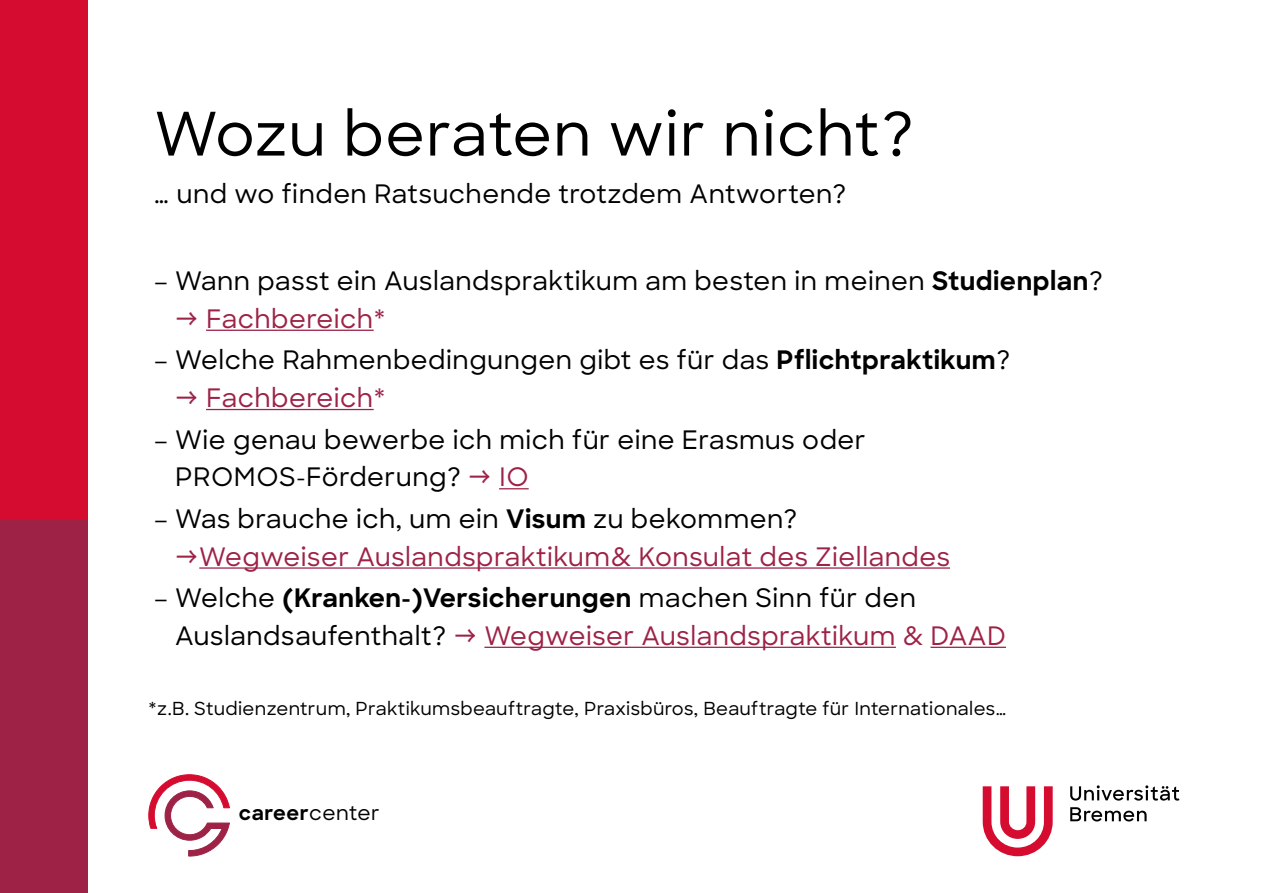
<style>
.page{position:relative;width:1263px;height:893px;background:#fff}
.page>*{position:absolute;margin:0;border:0;box-sizing:border-box;transform-origin:0 0}
.t1{font:500 60px "Sharp Sans";letter-spacing:.02em;color:#000}
.t2{font:500 25.5px/37.5px "Sharp Sans";letter-spacing:.02em;color:#000}
.t3{font:500 25.5px "Sharp Sans";letter-spacing:.02em;color:#9d2246}
.t4{font:700 19.95px "Sharp Sans";letter-spacing:.03em;color:#000}
.t5{font:500 18px "Sharp Sans";letter-spacing:.02em;color:#000}
.s1{font-weight:700}
.s2{color:#9d2246}
.s3{font-weight:500}
</style>
<div class="page">
<svg style="left:1070px;top:807px;width:76px;height:14px"></svg>
<svg style="left:1070px;top:785px;width:109px;height:16px"></svg>
<svg style="left:983px;top:786px;width:70px;height:70px"></svg>
<svg style="left:148px;top:774px;width:82px;height:82px"></svg>
<div style="left:0;top:0;width:87px;height:521px;background:#d50c2f"></div>
<div style="left:0;top:521px;width:87px;height:372px;background:#9d2246"></div>
<hr style="left:206px;top:330px;width:168px;height:1px;background:#9d2246">
<hr style="left:206px;top:409px;width:168px;height:1px;background:#9d2246">
<hr style="left:499px;top:488px;width:30px;height:1px;background:#9d2246">
<hr style="left:199px;top:567px;width:751px;height:2px;background:#9d2246">
<hr style="left:484px;top:647px;width:412px;height:1px;background:#9d2246">
<hr style="left:930px;top:647px;width:76px;height:1px;background:#9d2246">
<h1 class="t1" style="left:154px;top:89px;width:761px">Wozu beraten wir nicht?</h1>
<p class="t2" style="left:154px;top:174px;width:694px">… und wo finden Ratsuchende trotzdem Antworten?</p>
<p class="t2" style="left:154px;top:261px;width:950px">– Wann passt ein Auslandspraktikum am besten in meinen <span class="s1">Studienplan</span>?</p>
<p class="t3" style="left:175px;top:300px;width:211px">→ Fachbereich*</p>
<p class="t2" style="left:154px;top:340px;width:858px">– Welche Rahmenbedingungen gibt es für das <span class="s1">Pflichtpraktikum</span>?</p>
<p class="t3" style="left:175px;top:379px;width:211px">→ Fachbereich*</p>
<p class="t2" style="left:175px;top:420px;width:692px;text-indent:-21px">– Wie genau bewerbe ich mich für eine Erasmus oder<br>PROMOS-Förderung? <span class="s2">→ IO</span></p>
<p class="t2" style="left:154px;top:499px;width:645px">– Was brauche ich, um ein <span class="s1">Visum</span> zu bekommen?</p>
<p class="t3" style="left:175px;top:537px;width:776px">→Wegweiser Auslandspraktikum&amp; Konsulat des Ziellandes</p>
<p class="t2" style="left:175px;top:578px;width:832px;text-indent:-21px">– Welche <span class="s1">(Kranken-)Versicherungen</span> machen Sinn für den<br>Auslandsaufenthalt? <span class="s2">→ Wegweiser Auslandspraktikum &amp; DAAD</span></p>
<p class="t5" style="left:149px;top:695px;width:859px">*z.B. Studienzentrum, Praktikumsbeauftragte, Praxisbüros, Beauftragte für Internationales…</p>
<p class="t4" style="left:239px;top:798px;width:142px">career<span class="s3">center</span></p>
</div>
